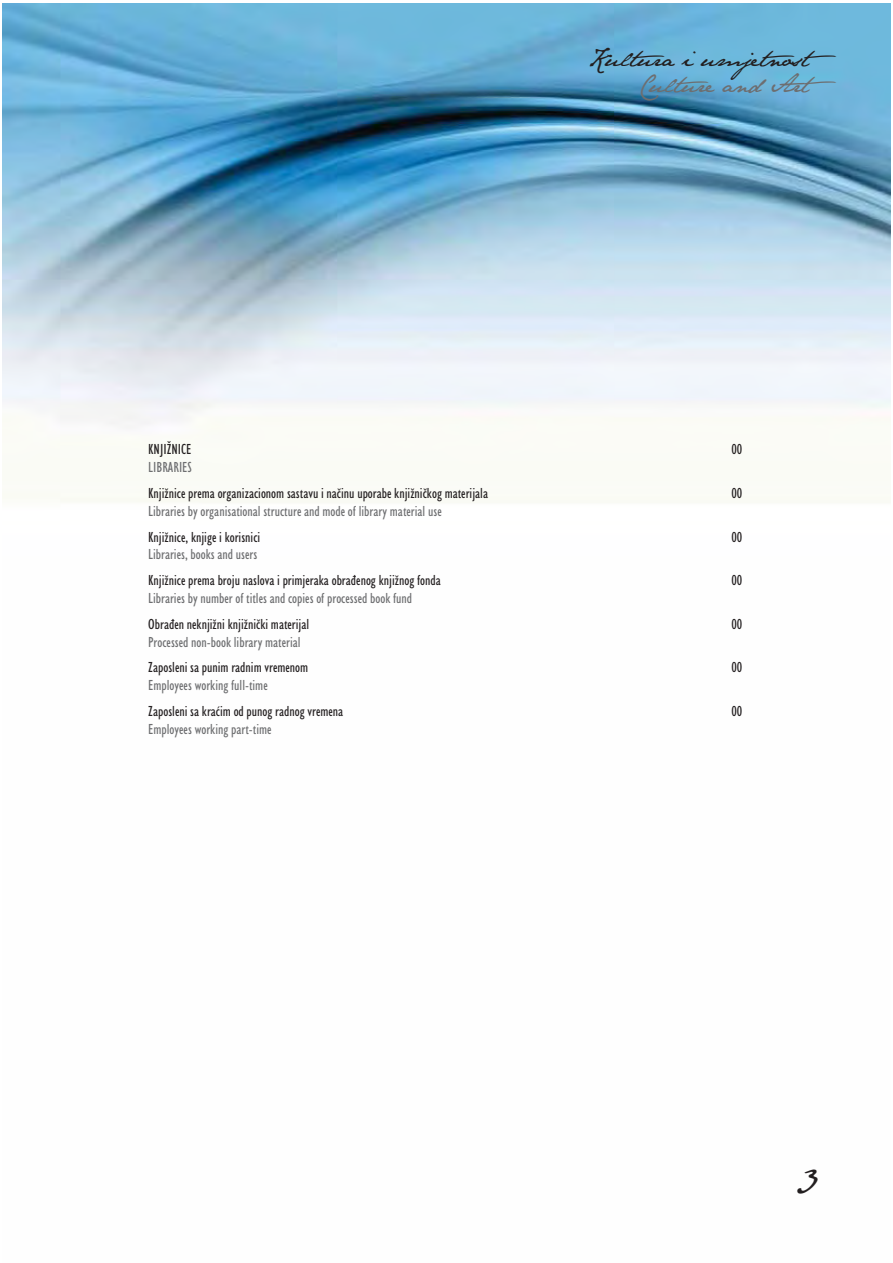
<style>
.page{position:relative;width:893px;height:1263px;background:#fff}
.page>*{position:absolute;margin:0;border:0;box-sizing:border-box;transform-origin:0 0}
.t1{font:36.75px "Jane Austen";color:#231f20}
.t2{font:22.05px "Jane Austen";color:#231f20}
.t3{font:22.05px "Jane Austen";color:#6d6e70}
.t4{font:condensed 14.7px "Humanist 521 BT";color:#231f20}
.t5{font:condensed 14.7px "Humanist 521 BT";color:#6d6e70}
</style>
<div class="page">
<img style="left:2px;top:4px;width:888px;height:499px">
<h2 class="t2" style="left:588px;top:45px;width:250px">Kultura i umjetnost</h2>
<h2 class="t3" style="left:639px;top:72px;width:199px">Culture and Art</h2>
<p class="t4" style="left:148px;top:444px;width:45px">KNJIŽNICE</p>
<p class="t4" style="left:731px;top:444px;width:12px">00</p>
<p class="t5" style="left:148px;top:462px;width:45px">LIBRARIES</p>
<p class="t4" style="left:148px;top:488px;width:341px">Knjižnice prema organizacionom sastavu i načinu uporabe knjižničkog materijala</p>
<p class="t4" style="left:731px;top:488px;width:12px">00</p>
<p class="t5" style="left:148px;top:506px;width:295px">Libraries by organisational structure and mode of library material use</p>
<p class="t4" style="left:148px;top:532px;width:114px">Knjižnice, knjige i korisnici</p>
<p class="t4" style="left:731px;top:532px;width:12px">00</p>
<p class="t5" style="left:148px;top:549px;width:110px">Libraries, books and users</p>
<p class="t4" style="left:148px;top:575px;width:294px">Knjižnice prema broju naslova i primjeraka obrađenog knjižnog fonda</p>
<p class="t4" style="left:731px;top:575px;width:12px">00</p>
<p class="t5" style="left:148px;top:593px;width:265px">Libraries by number of titles and copies of processed book fund</p>
<p class="t4" style="left:148px;top:619px;width:162px">Obrađen neknjižni knjižnički materijal</p>
<p class="t4" style="left:731px;top:619px;width:12px">00</p>
<p class="t5" style="left:148px;top:636px;width:154px">Processed non-book library material</p>
<p class="t4" style="left:148px;top:662px;width:161px">Zaposleni sa punim radnim vremenom</p>
<p class="t4" style="left:731px;top:662px;width:12px">00</p>
<p class="t5" style="left:148px;top:680px;width:121px">Employees working full-time</p>
<p class="t4" style="left:148px;top:706px;width:197px">Zaposleni sa kraćim od punog radnog vremena</p>
<p class="t4" style="left:731px;top:706px;width:12px">00</p>
<p class="t5" style="left:148px;top:724px;width:125px">Employees working part-time</p>
<h1 class="t1" style="left:798px;top:1157px;width:21px">3</h1>
</div>
